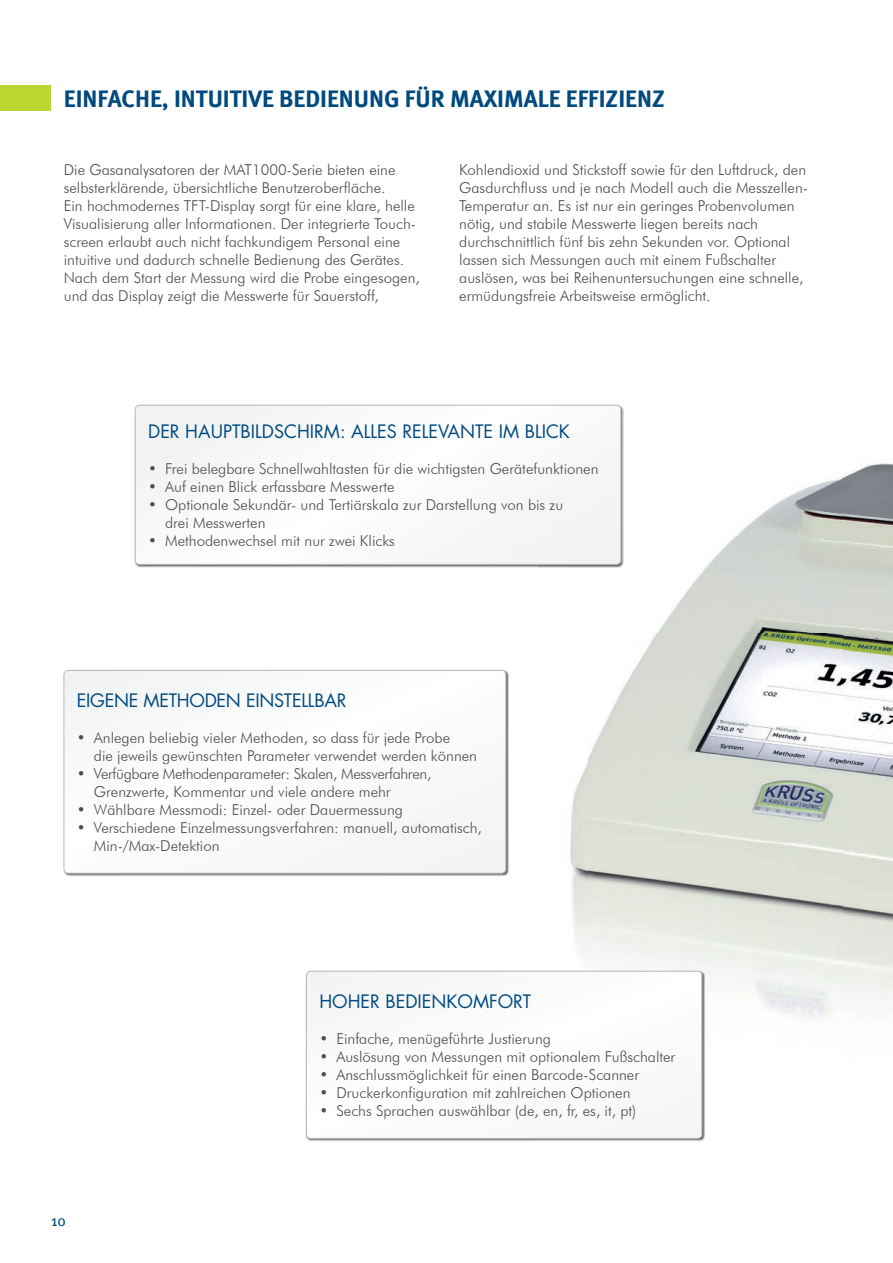
<style>
.page{position:relative;width:893px;height:1263px;background:#fff}
.page>*{position:absolute;margin:0;border:0;box-sizing:border-box;transform-origin:0 0}
.t1{font:24px "Meta Bold LF";color:#004a7f}
.t2{font:18px "Futura LT";color:#004a7f}
.t3{font:300 15px/18px "Futura BT";color:#4b4c4d}
.t4{font:300 15px/18px "Futura BT";letter-spacing:-.02em;color:#4b4c4d}
.t5{font:15px "Meta";color:#004a7f}
</style>
<div class="page">
<img style="left:589px;top:478px;width:253px;height:522px">
<img style="left:842px;top:463px;width:51px;height:538px">
<img style="left:539px;top:567px;width:50px;height:404px">
<img style="left:135px;top:406px;width:489px;height:161px">
<svg style="left:135px;top:405px;width:486px;height:159px"></svg>
<div style="left:135px;top:405px;width:486px;height:159px;border:1px solid #bcbdc0;border-radius:4px"></div>
<img style="left:63px;top:670px;width:446px;height:206px">
<svg style="left:64px;top:670px;width:442px;height:203px"></svg>
<div style="left:64px;top:670px;width:442px;height:203px;border:1px solid #bcbdc0;border-radius:4px"></div>
<img style="left:306px;top:971px;width:399px;height:170px">
<svg style="left:306px;top:971px;width:396px;height:167px"></svg>
<div style="left:306px;top:971px;width:396px;height:167px;border:1px solid #bcbdc0;border-radius:4px"></div>
<div style="left:0;top:85px;width:51px;height:26px;background:#bed630"></div>
<h1 class="t1" style="left:64px;top:85px;width:602px">EINFACHE, INTUITIVE BEDIENUNG FÜR MAXIMALE EFFIZIENZ</h1>
<p class="t3" style="left:64px;top:161px;width:358px">Die Gasanalysatoren der MAT1000-Serie bieten eine selbsterklärende, übersichtliche Benutzeroberfläche.<br>Ein hochmodernes TFT-Display sorgt für eine klare, helle Visualisierung aller Informationen. Der integrierte Touch&shy;screen erlaubt auch nicht fachkundigem Personal eine intuitive und dadurch schnelle Bedienung des Gerätes.<br>Nach dem Start der Messung wird die Probe eingesogen, und das Display zeigt die Messwerte für Sauerstoff,</p>
<p class="t3" style="left:459px;top:161px;width:350px">Kohlendioxid und Stickstoff sowie für den Luftdruck, den Gasdurchfluss und je nach Modell auch die Messzellen-Temperatur an. Es ist nur ein geringes Probenvolumen nötig, und stabile Messwerte liegen bereits nach<br>durch schnittlich fünf bis zehn Sekunden vor. Optional lassen sich Messungen auch mit einem Fußschalter auslösen, was bei Reihenuntersuchungen eine schnelle, ermüdungsfreie Arbeitsweise ermöglicht.</p>
<p class="t2" style="left:148px;top:420px;width:423px">DER HAUPTBILDSCHIRM: ALLES RELEVANTE IM BLICK</p>
<p class="t3" style="left:148px;top:459px;width:452px">• Frei belegbare Schnellwahltasten für die wichtigsten Gerätefunktionen</p>
<p class="t3" style="left:148px;top:477px;width:248px">• Auf einen Blick erfassbare Messwerte</p>
<p class="t3" style="left:165px;top:495px;width:400px;text-indent:-17px">• Optionale Sekundär- und Tertiärskala zur Darstellung von bis zu drei Messwerten</p>
<p class="t3" style="left:148px;top:531px;width:248px">• Methodenwechsel mit nur zwei Klicks</p>
<p class="t2" style="left:77px;top:689px;width:271px">EIGENE METHODEN EINSTELLBAR</p>
<p class="t3" style="left:94px;top:728px;width:385px;text-indent:-17px">• Anlegen beliebig vieler Methoden, so dass für jede Probe<br>die jeweils gewünschten Parameter verwendet werden können</p>
<p class="t4" style="left:94px;top:764px;width:339px;text-indent:-17px">• Verfügbare Methodenparameter: Skalen, Messverfahren,<br>Grenzwerte, Kommentar und viele andere mehr</p>
<p class="t3" style="left:77px;top:800px;width:328px">• Wählbare Messmodi: Einzel- oder Dauermessung</p>
<p class="t3" style="left:94px;top:818px;width:389px;text-indent:-17px">• Verschiedene Einzelmessungsverfahren: manuell, automatisch,<br>Min-/Max-Detektion</p>
<p class="t5" style="left:51px;top:1212px;width:16px">10</p>
<p class="t2" style="left:319px;top:990px;width:213px">HOHER BEDIENKOMFORT</p>
<p class="t3" style="left:319px;top:1029px;width:233px">• Einfache, menügeführte Justierung</p>
<p class="t3" style="left:319px;top:1047px;width:357px">• Auslösung von Messungen mit optionalem Fußschalter</p>
<p class="t3" style="left:319px;top:1065px;width:321px">• Anschlussmöglichkeit für einen Barcode-Scanner</p>
<p class="t3" style="left:319px;top:1083px;width:313px">• Druckerkonfiguration mit zahlreichen Optionen</p>
<p class="t3" style="left:319px;top:1101px;width:318px">• Sechs Sprachen auswählbar (de, en, fr, es, it, pt)</p>
</div>
